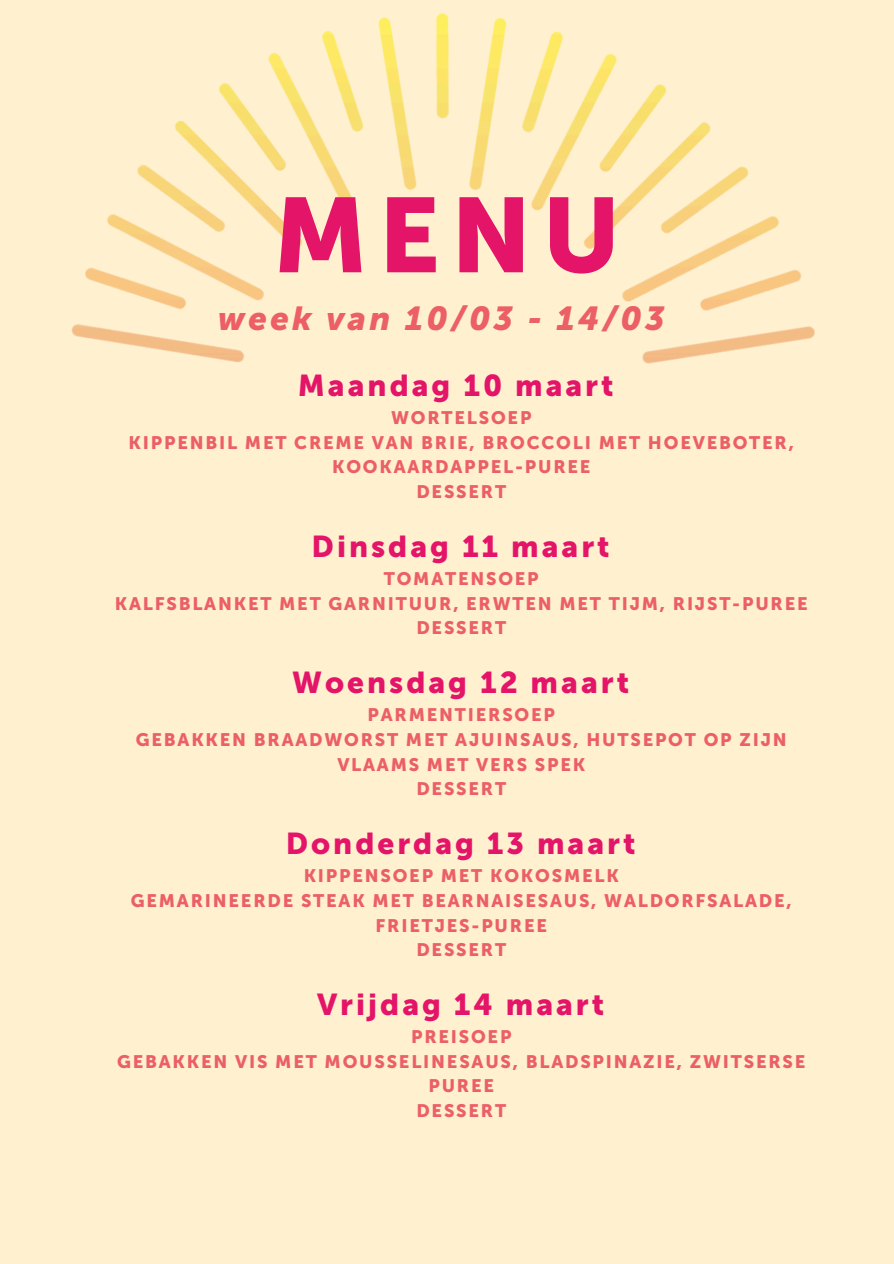
<style>
.page{position:relative;width:894px;height:1264px;background:#fff}
.page>*{position:absolute;margin:0;border:0;box-sizing:border-box;transform-origin:0 0}
.t1{font:105px "Museo Sans 900";color:#e41469}
.t2{font:italic 33px "Museo Sans 900";letter-spacing:.1em;color:#eb5f65}
.t3{font:30px "Museo Sans 900";letter-spacing:.1em;color:#e41469}
.t4{font:18px/24.8px "Museo Sans 900";letter-spacing:.1em;color:#eb5f65;text-align:center}
</style>
<div class="page">
<div style="left:0;top:0;width:893px;height:1263px;background:#fff1d0"></div>
<img style="left:71px;top:13px;width:744px;height:351px">
<p class="t1" style="left:273px;top:173px;width:349px">MENU</p>
<p class="t2" style="left:218px;top:299px;width:448px">week van 10/03 - 14/03</p>
<p class="t3" style="left:298px;top:367px;width:317px">Maandag 10 maart</p>
<h1 class="t4" style="left:391px;top:405px;width:142px">WORTELSOEP</h1>
<h2 class="t4" style="left:129px;top:430px;width:666px">KIPPENBIL MET CREME VAN BRIE, BROCCOLI MET HOEVEBOTER,<br>KOOKAARDAPPEL-PUREE</h2>
<p class="t4" style="left:416px;top:479px;width:91px">DESSERT</p>
<p class="t3" style="left:311px;top:528px;width:299px">Dinsdag 11 maart</p>
<p class="t4" style="left:384px;top:566px;width:156px">TOMATENSOEP</p>
<p class="t4" style="left:115px;top:591px;width:694px">KALFSBLANKET MET GARNITUUR, ERWTEN MET TIJM, RIJST-PUREE</p>
<p class="t4" style="left:416px;top:616px;width:91px">DESSERT</p>
<p class="t3" style="left:292px;top:664px;width:338px">Woensdag 12 maart</p>
<p class="t4" style="left:367px;top:702px;width:189px">PARMENTIERSOEP</p>
<p class="t4" style="left:136px;top:727px;width:652px">GEBAKKEN BRAADWORST MET AJUINSAUS, HUTSEPOT OP ZIJN<br>VLAAMS MET VERS SPEK</p>
<p class="t4" style="left:416px;top:776px;width:91px">DESSERT</p>
<p class="t3" style="left:286px;top:825px;width:351px">Donderdag 13 maart</p>
<p class="t4" style="left:303px;top:863px;width:316px">KIPPENSOEP MET KOKOSMELK</p>
<p class="t4" style="left:131px;top:888px;width:662px">GEMARINEERDE STEAK MET BEARNAISESAUS, WALDORFSALADE,<br>FRIETJES-PUREE</p>
<p class="t4" style="left:416px;top:937px;width:91px">DESSERT</p>
<p class="t3" style="left:317px;top:986px;width:289px">Vrijdag 14 maart</p>
<p class="t4" style="left:411px;top:1024px;width:102px">PREISOEP</p>
<p class="t4" style="left:117px;top:1049px;width:689px">GEBAKKEN VIS MET MOUSSELINESAUS, BLADSPINAZIE, ZWITSERSE<br>PUREE</p>
<p class="t4" style="left:416px;top:1098px;width:91px">DESSERT</p>
</div>
